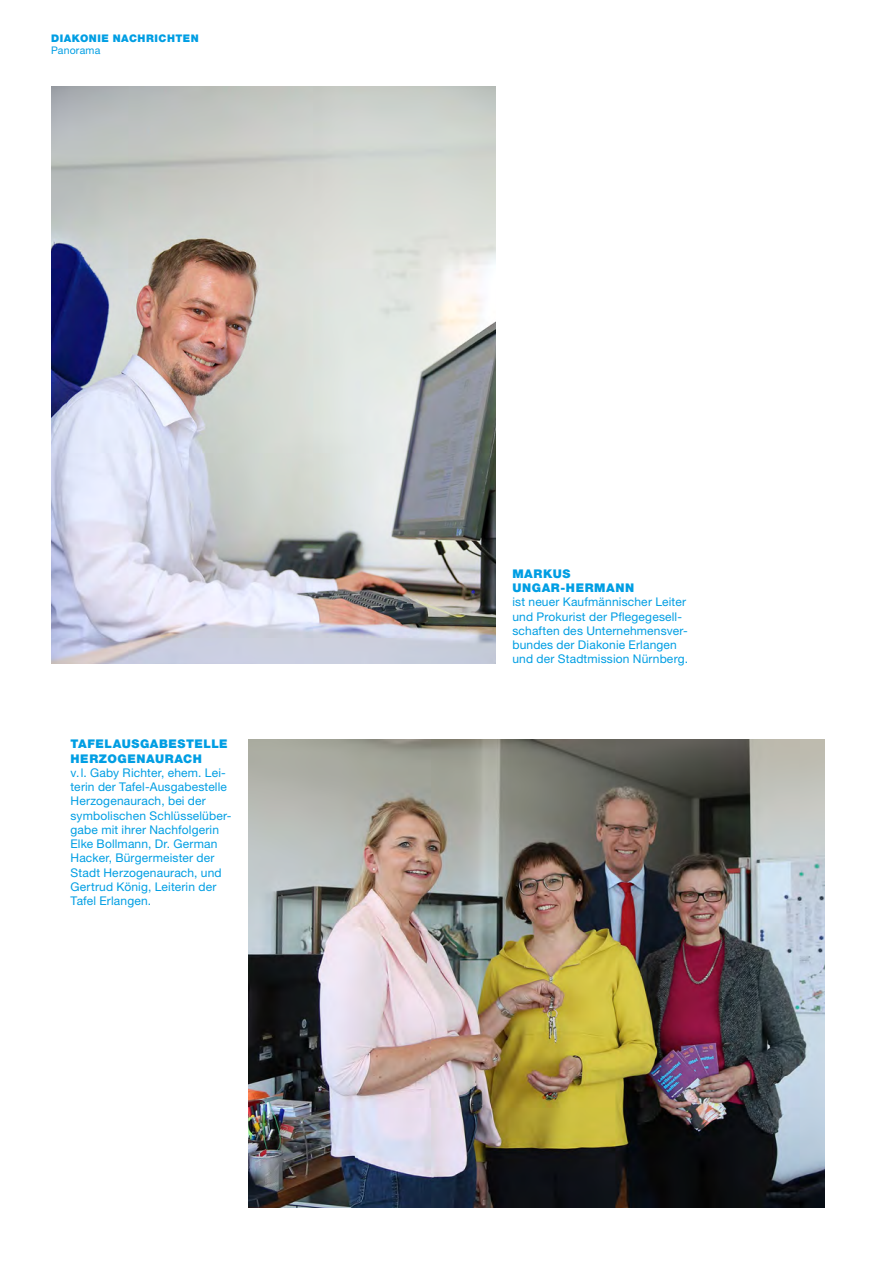
<style>
.page{position:relative;width:893px;height:1263px;background:#fff}
.page>*{position:absolute;margin:0;border:0;box-sizing:border-box;transform-origin:0 0}
.t1{font:12px/14.2px "Helvetica Neue LT Pro";letter-spacing:.015em;color:#009ee3}
.t2{font:900 12px/14.2px "Helvetica Neue LT Pro";letter-spacing:.05em;color:#009ee3}
.t3{font:900 10.5px "Helvetica Neue LT Pro";letter-spacing:.05em;color:#009ee3}
.t4{font:10.5px "Helvetica Neue LT Pro";letter-spacing:.02em;color:#009ee3}
</style>
<div class="page">
<img style="left:51px;top:86px;width:444px;height:577px">
<img style="left:249px;top:740px;width:576px;height:468px">
<p class="t3" style="left:51px;top:32px;width:149px">DIAKONIE NACHRICHTEN</p>
<p class="t4" style="left:51px;top:44px;width:51px">Panorama</p>
<p class="t2" style="left:71px;top:737px;width:159px">TAFELAUSGABESTELLE<br>HERZOGENAURACH</p>
<p class="t1" style="left:71px;top:765px;width:162px">v.l. Gaby Richter, ehem. Lei&shy;terin der Tafel-Ausgabestelle<br>Herzogenaurach, bei der symbolischen Schlüsselüber&shy;gabe mit ihrer Nachfolgerin<br>Elke Bollmann, Dr. German<br>Hacker, Bürgermeister der<br>Stadt Herzogenaurach, und<br>Gertrud König, Leiterin der<br>Tafel Erlangen.</p>
<p class="t2" style="left:512px;top:566px;width:123px">MARKUS<br>UNGAR-HERMANN</p>
<p class="t1" style="left:512px;top:595px;width:177px">ist neuer Kaufmännischer Leiter und Prokurist der Pflegegesell&shy;schaften des Unternehmensver&shy;bundes der Diakonie Erlangen und der Stadtmission Nürnberg.</p>
</div>
